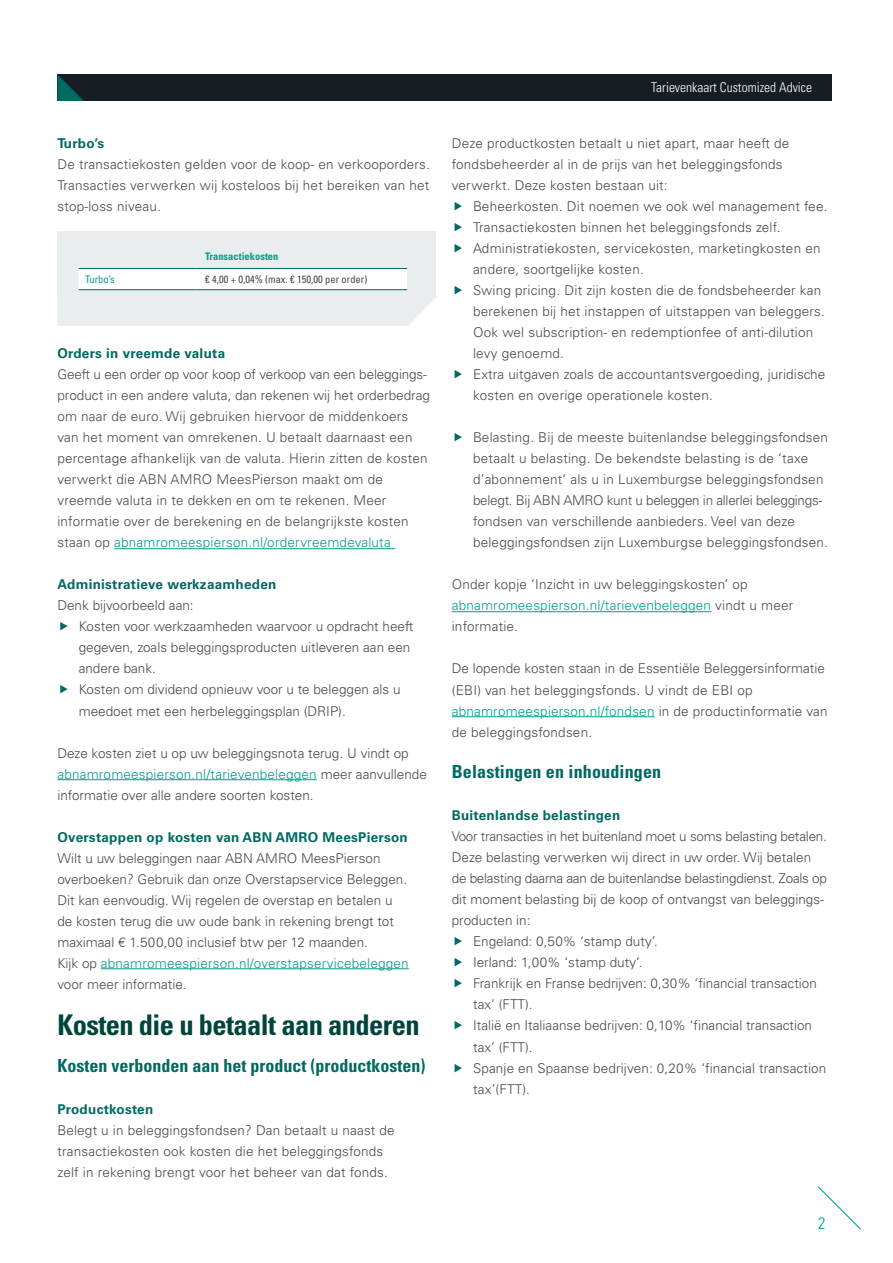
<style>
.page{position:relative;width:893px;height:1263px;background:#fff}
.page>*{position:absolute;margin:0;border:0;box-sizing:border-box;transform-origin:0 0}
.t1{font:700 condensed 28.5px "Univers LT Std";letter-spacing:-.02em;color:#00453c}
.t2{font:700 condensed 18px "Univers LT Std";color:#006962}
.t3{font:300 condensed 16.5px "Univers LT Std";color:#009d8b}
.t4{font:300 13.5px/21px "Univers LT Std";letter-spacing:.015em;color:#494948}
.t5{font:700 13.5px "Univers LT Std";letter-spacing:.02em;color:#006962}
.t6{font:300 13.5px "Univers LT Std";letter-spacing:-.02em;color:#494948}
.t7{font:300 condensed 13.5px "Univers LT Std";color:#fff}
.t8{font:condensed 10.5px "Univers LT Std";color:#494948}
.t9{font:700 condensed 10.5px "Univers LT Std";color:#009d8b}
.t10{font:condensed 10.5px "Univers LT Std";color:#009d8b}
.s1{color:#009d8b}
</style>
<div class="page">
<hr style="left:114px;top:548px;width:281px;height:1px;background:#009d8b">
<hr style="left:57px;top:779px;width:260px;height:1px;background:#009d8b">
<hr style="left:101px;top:968px;width:308px;height:1px;background:#009d8b">
<hr style="left:452px;top:611px;width:259px;height:1px;background:#009d8b">
<hr style="left:452px;top:716px;width:203px;height:1px;background:#009d8b">
<svg style="left:818px;top:1186px;width:43px;height:44px"></svg>
<div style="left:57px;top:232px;width:379px;height:64px;background:#eaedee"></div>
<div style="left:79px;top:269px;width:328px;height:20px;background:#fff"></div>
<hr style="left:79px;top:268px;width:118px;height:1px;background:#006962">
<hr style="left:197px;top:268px;width:210px;height:1px;background:#006962">
<hr style="left:79px;top:289px;width:118px;height:1px;background:#006962">
<hr style="left:197px;top:289px;width:210px;height:1px;background:#006962">
<div style="left:57px;top:296px;width:380px;height:30px;background:#eaedee"></div>
<div style="left:57px;top:74px;width:775px;height:27px;background:#161e23"></div>
<svg style="left:57px;top:74px;width:27px;height:27px"></svg>
<p class="t5" style="left:57px;top:136px;width:48px">Turbo’s</p>
<p class="t4" style="left:57px;top:154px;width:374px;text-align:justify">De transactiekosten gelden voor de koop- en verkooporders.<br>Transacties verwerken wij kosteloos bij het bereiken van het stop-loss niveau.</p>
<p class="t9" style="left:205px;top:250px;width:75px">Transactiekosten</p>
<p class="t10" style="left:85px;top:272px;width:31px">Turbo’s</p>
<p class="t8" style="left:205px;top:272px;width:164px">€ 4,00 + 0,04% (max. € 150,00 per order)</p>
<p class="t5" style="left:57px;top:346px;width:169px">Orders in vreemde valuta</p>
<p class="t4" style="left:57px;top:364px;width:374px">Geeft u een order op voor koop of verkoop van een beleggings&shy;product in een andere valuta, dan rekenen wij het orderbedrag om naar de euro. Wij gebruiken hiervoor de middenkoers van het moment van omrekenen. U betaalt daarnaast een percentage afhankelijk van de valuta. Hierin zitten de kosten verwerkt die ABN AMRO MeesPierson maakt om de vreemde valuta in te dekken en om te rekenen. Meer informatie over de berekening en de belangrijkste kosten staan op <span class="s1">abnamromeespierson.nl/ordervreemdevaluta</span></p>
<p class="t5" style="left:57px;top:577px;width:220px">Administratieve werkzaamheden</p>
<p class="t4" style="left:79px;top:595px;width:336px;text-indent:-21px">Denk bijvoorbeeld aan:<br>Kosten voor werkzaamheden waarvoor u opdracht heeft gegeven, zoals beleggingsproducten uitleveren aan een andere bank.<br>Kosten om dividend opnieuw voor u te beleggen als u meedoet met een herbeleggingsplan (DRIP).</p>
<p class="t4" style="left:57px;top:742px;width:371px">Deze kosten ziet u op uw beleggingsnota terug. U vindt op <span class="s1">abnamromeespierson.nl/tarievenbeleggen</span> meer aanvullende informatie over alle andere soorten kosten.</p>
<p class="t5" style="left:57px;top:829px;width:352px">Overstappen op kosten van ABN AMRO MeesPierson</p>
<p class="t4" style="left:57px;top:847px;width:353px">Wilt u uw beleggingen naar ABN AMRO MeesPierson overboeken? Gebruik dan onze Overstapservice Beleggen.<br>Dit kan eenvoudig. Wij regelen de overstap en betalen u de kosten terug die uw oude bank in rekening brengt tot maximaal € 1.500,00 inclusief btw per 12 maanden.<br>Kijk op <span class="s1">abnamromeespierson.nl/overstapservicebeleggen </span>voor meer informatie.</p>
<h1 class="t1" style="left:57px;top:1007px;width:364px">Kosten die u betaalt aan anderen</h1>
<h2 class="t2" style="left:57px;top:1055px;width:369px">Kosten verbonden aan het product (productkosten)</h2>
<p class="t5" style="left:57px;top:1102px;width:97px">Productkosten</p>
<p class="t4" style="left:57px;top:1120px;width:339px">Belegt u in beleggingsfondsen? Dan betaalt u naast de transactiekosten ook kosten die het beleggingsfonds zelf in rekening brengt voor het beheer van dat fonds.</p>
<p class="t7" style="left:651px;top:79px;width:162px">Tarievenkaart Customized Advice</p>
<p class="t4" style="left:452px;top:133px;width:339px">Deze productkosten betaalt u niet apart, maar heeft de fondsbeheerder al in de prijs van het beleggingsfonds verwerkt. Deze kosten bestaan uit:</p>
<p class="t4" style="left:473px;top:196px;width:356px">Beheerkosten. Dit noemen we ook wel management fee.<br>Transactiekosten binnen het beleggingsfonds zelf.<br>Administratiekosten, servicekosten, marketingkosten en andere, soortgelijke kosten.<br>Swing pricing. Dit zijn kosten die de fondsbeheerder kan berekenen bij het instappen of uitstappen van beleggers.<br>Ook wel subscription- en redemptionfee of anti-dilution levy genoemd.<br>Extra uitgaven zoals de accountantsvergoeding, juridische kosten en overige operationele kosten.</p>
<p class="t4" style="left:473px;top:427px;width:357px">Belasting. Bij de meeste buitenlandse beleggingsfondsen betaalt u belasting. De bekendste belasting is de ‘taxe d’abonnement’ als u in Luxemburgse beleggingsfondsen belegt. Bij ABN AMRO kunt u beleggen in allerlei beleggings&shy;fondsen van verschillende aanbieders. Veel van deze beleggingsfondsen zijn Luxemburgse beleggingsfondsen.</p>
<p class="t4" style="left:452px;top:574px;width:343px">Onder kopje ‘Inzicht in uw beleggingskosten’ op <span class="s1">abnamromeespierson.nl/tarievenbeleggen</span> vindt u meer informatie.</p>
<p class="t4" style="left:452px;top:658px;width:377px">De lopende kosten staan in de Essentiële Beleggersinformatie (EBI) van het beleggingsfonds. U vindt de EBI op <span class="s1">abnamromeespierson.nl/fondsen</span> in de productinformatie van de beleggingsfondsen.</p>
<h2 class="t2" style="left:452px;top:761px;width:211px">Belastingen en inhoudingen</h2>
<p class="t5" style="left:452px;top:808px;width:170px">Buitenlandse belastingen</p>
<p class="t6" style="left:452px;top:828px;width:377px">Voor transacties in het buitenland moet u soms belasting betalen.</p>
<p class="t4" style="left:452px;top:847px;width:361px">Deze belasting verwerken wij direct in uw order. Wij betalen</p>
<p class="t6" style="left:452px;top:870px;width:377px">de belasting daarna aan de buitenlandse belastingdienst. Zoals op</p>
<p class="t4" style="left:452px;top:889px;width:374px">dit moment belasting bij de koop of ontvangst van beleggings-</p>
<p class="t4" style="left:452px;top:910px;width:80px">producten in:</p>
<p class="t4" style="left:473px;top:931px;width:186px">Engeland: 0,50% ‘stamp duty’.</p>
<p class="t4" style="left:473px;top:952px;width:171px">Ierland: 1,00% ‘stamp duty’.</p>
<p class="t4" style="left:473px;top:973px;width:345px">Frankrijk en Franse bedrijven: 0,30% ‘financial transaction</p>
<p class="t4" style="left:473px;top:994px;width:61px">tax’ (FTT).</p>
<p class="t4" style="left:473px;top:1015px;width:341px">Italië en Italiaanse bedrijven: 0,10% ‘financial transaction</p>
<p class="t4" style="left:473px;top:1036px;width:61px">tax’ (FTT).</p>
<p class="t4" style="left:473px;top:1057px;width:355px">Spanje en Spaanse bedrijven: 0,20% ‘financial transaction</p>
<p class="t4" style="left:473px;top:1078px;width:59px">tax’(FTT).</p>
<p class="t3" style="left:818px;top:1213px;width:9px">2</p>
</div>
